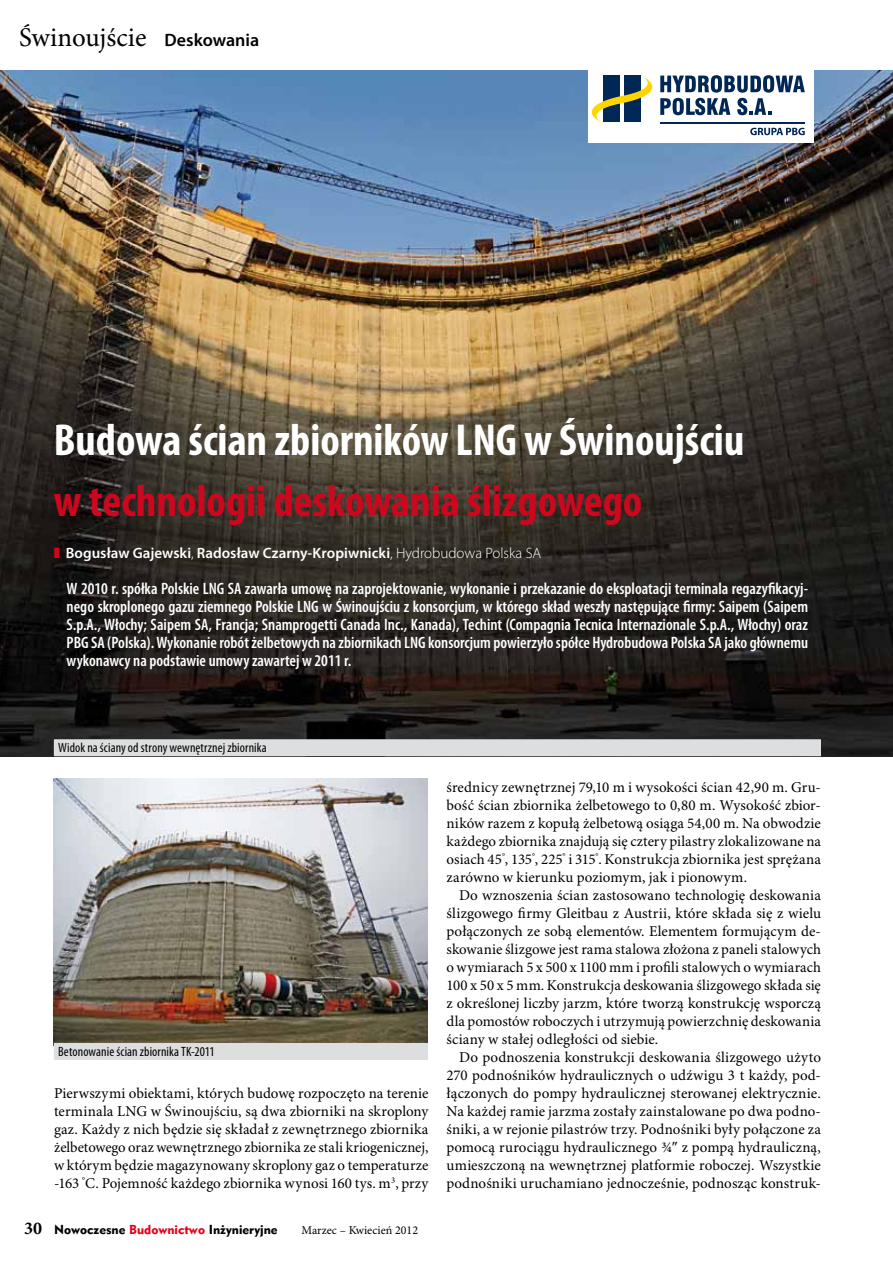
<style>
.page{position:relative;width:893px;height:1263px;background:#fff}
.page>*{position:absolute;margin:0;border:0;box-sizing:border-box;transform-origin:0 0}
.t1{font:700 condensed 45px "Myriad Pro";color:#fff}
.t2{font:700 condensed 45px "Myriad Pro";color:#cd071e}
.t3{font:27px "Minion Pro";color:#000}
.t4{font:600 condensed 16.5px/18px "Myriad Pro";color:#fff;text-align:justify}
.t5{font:15px/18px "Minion Pro";letter-spacing:.005em;color:#000;text-align:justify}
.t6{font:600 15px "Myriad Pro";color:#fff}
.t7{font:condensed 13.5px "Myriad Pro";letter-spacing:.01em;color:#000}
.t8{font:12px "Geometr 415 Blk PL";color:#000}
.t9{font:12px "Minion Pro";color:#000}
.s1{font-family:"Myriad Pro";font-weight:600;font-size:18px}
.s2{color:#cd071e}
.s3{font-weight:300}
.s4{font-family:"Minion Pro";font-weight:700;font-size:18px}
.s5{color:#e2001a}
.s6{font-family:"Times New Roman"}
</style>
<div class="page">
<img style="left:0;top:71px;width:893px;height:685px">
<div style="left:54px;top:741px;width:767px;height:15px;background:#dddedf"></div>
<div style="left:54px;top:739px;width:767px;height:15px;background:#dddedf"></div>
<img style="left:54px;top:779px;width:374px;height:264px">
<div style="left:54px;top:1045px;width:374px;height:15px;background:#dddedf"></div>
<div style="left:54px;top:1043px;width:374px;height:15px;background:#dddedf"></div>
<div style="left:589px;top:70px;width:225px;height:72px;background:#fff"></div>
<svg style="left:592px;top:76px;width:60px;height:47px"></svg>
<svg style="left:660px;top:75px;width:145px;height:40px"></svg>
<svg style="left:750px;top:128px;width:55px;height:7px"></svg>
<hr style="left:660px;top:122px;width:145px;height:1px;background:#002756">
<h2 class="t3" style="left:19px;top:21px;width:242px">Świnoujście <span class="s1">Deskowania</span></h2>
<h1 class="t1" style="left:54px;top:416px;width:692px">Budowa ścian zbiorników LNG w Świnoujściu</h1>
<h1 class="t2" style="left:54px;top:476px;width:590px">w technologii deskowania ślizgowego</h1>
<p class="t6" style="left:54px;top:545px;width:489px"><span class="s2">❚</span> Bogusław Gajewski<span class="s3">,</span> Radosław Czarny-Kropiwnicki<span class="s3">, Hydrobudowa Polska SA</span></p>
<p class="t4" style="left:67px;top:580px;width:743px">W 2010 r. spółka Polskie LNG SA zawarła umowę na zaprojektowanie, wykonanie i przekazanie do eksploatacji terminala regazyfikacyj&shy;nego skroplonego gazu ziemnego Polskie LNG w Świnoujściu z konsorcjum, w którego skład weszły następujące firmy: Saipem (Saipem S.p.A., Włochy; Saipem SA, Francja; Snamprogetti Canada Inc., Kanada), Techint (Compagnia Tecnica Internazionale S.p.A., Włochy) oraz PBG SA (Polska). Wykonanie robót żelbetowych na zbiornikach LNG konsorcjum powierzyło spółce Hydrobudowa Polska SA jako głównemu wykonawcy na podstawie umowy zawartej w 2011 r.</p>
<p class="t7" style="left:58px;top:740px;width:210px">Widok na ściany od strony wewnętrznej zbiornika</p>
<p class="t7" style="left:58px;top:1044px;width:158px">Betonowanie ścian zbiornika TK-2011</p>
<p class="t5" style="left:54px;top:1085px;width:376px">Pierwszymi obiektami, których budowę rozpoczęto na terenie terminala LNG w Świnoujściu, są dwa zbiorniki na skroplony gaz. Każdy z nich będzie się składał z zewnętrznego zbiornika żelbetowego oraz wewnętrznego zbiornika ze stali kriogenicznej, w którym będzie magazynowany skroplony gaz o temperaturze -163 <sup>°</sup>C. Pojemność każdego zbiornika wynosi 160 tys. m<sup>3</sup>, przy</p>
<p class="t8" style="left:24px;top:1221px;width:255px"><span class="s4">30</span> Nowoczesne <span class="s5">Budownictwo</span> Inżynieryjne</p>
<p class="t9" style="left:302px;top:1223px;width:118px">Marzec – Kwiecień 2012</p>
<p class="t5" style="left:446px;top:779px;width:376px">średnicy zewnętrznej 79,10 m i wysokości ścian 42,90 m. Gru&shy;bość ścian zbiornika żelbetowego to 0,80 m. Wysokość zbior&shy;ników razem z kopułą żelbetową osiąga 54,00 m. Na obwodzie każdego zbiornika znajdują się cztery pilastry zlokalizowane na osiach 45<sup>°</sup>, 135<sup>°</sup>, 225<sup>°</sup> i 315<sup>°</sup>. Konstrukcja zbiornika jest sprężana zarówno w kierunku poziomym, jak i pionowym.</p>
<p class="t5" style="left:446px;top:887px;width:376px;text-indent:13px">Do wznoszenia ścian zastosowano technologię deskowania ślizgowego firmy Gleitbau z Austrii, które składa się z wielu połączonych ze sobą elementów. Elementem formującym de&shy;skowanie ślizgowe jest rama stalowa złożona z paneli stalowych o wymiarach 5 x 500 x 1100 mm i profili stalowych o wymiarach 100 x 50 x 5 mm. Konstrukcja deskowania ślizgowego składa się z określonej liczby jarzm, które tworzą konstrukcję wsporczą dla pomostów roboczych i utrzymują powierzchnię deskowania ściany w stałej odległości od siebie.</p>
<p class="t5" style="left:446px;top:1049px;width:376px;text-indent:13px">Do podnoszenia konstrukcji deskowania ślizgowego użyto 270 podnośników hydraulicznych o udźwigu 3 t każdy, pod&shy;łączonych do pompy hydraulicznej sterowanej elektrycznie.<br>Na każdej ramie jarzma zostały zainstalowane po dwa podno&shy;śniki, a w rejonie pilastrów trzy. Podnośniki były połączone za pomocą rurociągu hydraulicznego ¾<span class="s6">″</span> z pompą hydrauliczną, umieszczoną na wewnętrznej platformie roboczej. Wszystkie podnośniki uruchamiano jednocześnie, podnosząc konstruk-</p>
</div>
